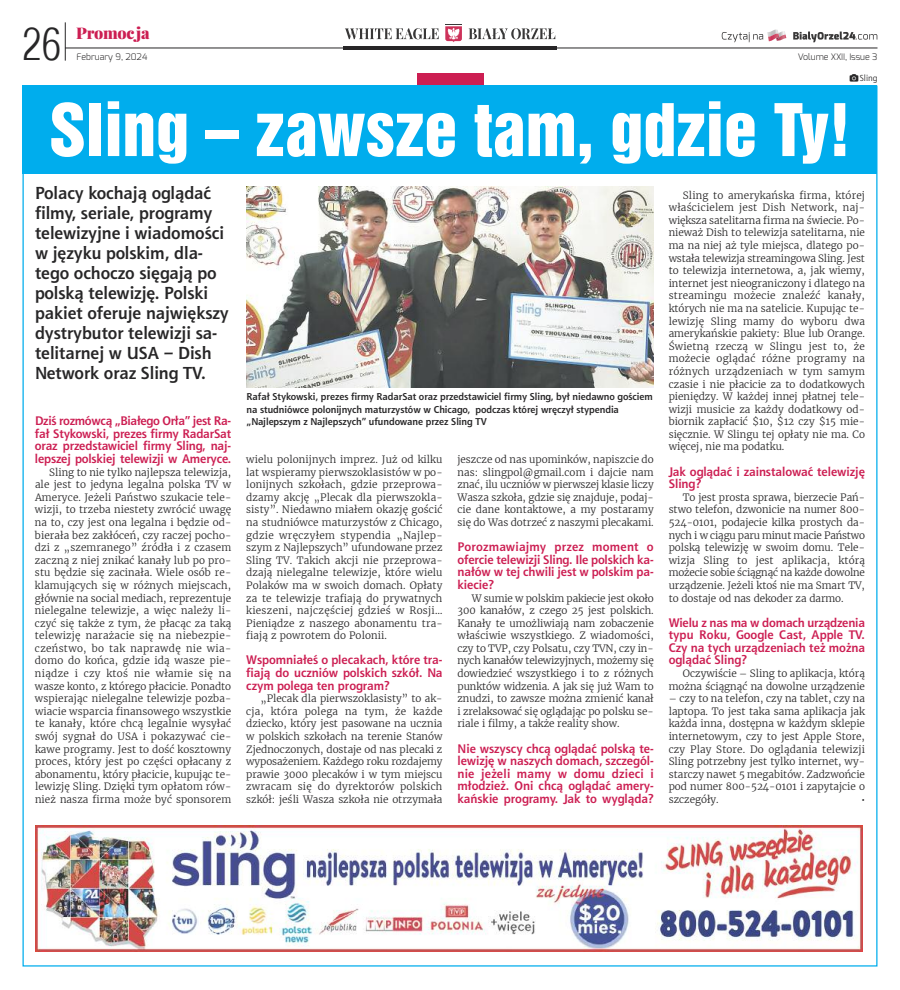
<style>
.page{position:relative;width:900px;height:990px;background:#fff}
.page>*{position:absolute;margin:0;border:0;box-sizing:border-box;transform-origin:0 0}
.t1{font:66.25px "Switzerland Inserat";color:#fff}
.t2{font:300 43.62px "Switzerland Cond";color:#272627}
.t3{font:700 17.5px/20px "Aerton EFN";color:#272627}
.t4{font:900 15.62px "Playfair Display";letter-spacing:-.015em;color:#cc1e52}
.t5{font:700 12.5px/12.6px "Aerton EFN";color:#cc1e52;text-align:justify}
.t6{font:300 10px/12.6px "Merriweather";color:#272627;text-align:justify}
.t7{font:700 10px/12.6px "Aerton EFN";color:#272627}
.t8{font:300 9px "Exo";color:#272627}
.t9{font:8.75px "Aerton EFN";color:#272627}
.t10{font:8.75px "Merriweather";color:#272627}
</style>
<div class="page">
<hr style="left:343px;top:47px;width:214px;height:3px;background:#272627">
<hr style="left:65px;top:48px;width:813px;height:1px;background:#272627">
<hr style="left:65px;top:22px;width:1px;height:39px;background:#272627">
<svg style="left:722px;top:30px;width:64px;height:12px"></svg>
<svg style="left:793px;top:32px;width:84px;height:10px"></svg>
<svg style="left:345px;top:28px;width:94px;height:11px"></svg>
<svg style="left:469px;top:28px;width:86px;height:11px"></svg>
<svg style="left:445px;top:24px;width:17px;height:18px"></svg>
<div style="left:417px;top:73px;width:66px;height:12px;background:#cc1e52"></div>
<div style="left:22px;top:86px;width:856px;height:88px;background:#00aded"></div>
<img style="left:35px;top:826px;width:827px;height:126px">
<img style="left:247px;top:187px;width:407px;height:201px">
<h2 class="t2" style="left:22px;top:19px;width:40px">26</h2>
<h3 class="t4" style="left:76px;top:25px;width:75px">Promocja</h3>
<p class="t8" style="left:77px;top:51px;width:72px">February 9, 2024</p>
<p class="t8" style="left:798px;top:51px;width:81px">Volume XXII, Issue 3</p>
<p class="t9" style="left:860px;top:74px;width:19px">Sling</p>
<h1 class="t1" style="left:49px;top:89px;width:803px">Sling – zawsze tam, gdzie Ty!</h1>
<p class="t3" style="left:35px;top:185px;width:195px">Polacy kochają oglądać filmy, seriale, programy telewizyjne i wiadomości w języku polskim, dla&shy;tego ochoczo sięgają po polską telewizję. Polski pakiet oferuje największy dystrybutor telewizji sa&shy;telitarnej w USA – Dish<br>Network oraz Sling TV.</p>
<p class="t5" style="left:35px;top:416px;width:198px">Dziś rozmówcą „Białego Orła” jest Ra&shy;fał Stykowski, prezes firmy RadarSat oraz przedstawiciel firmy Sling, naj&shy;lepszej polskiej telewizji w Ameryce.</p>
<p class="t6" style="left:35px;top:466px;width:198px;text-indent:14px">Sling to nie tylko najlepsza telewizja, ale jest to jedyna legalna polska TV w Ameryce. Jeżeli Państwo szukacie tele&shy;wizji, to trzeba niestety zwrócić uwagę na to, czy jest ona legalna i będzie od&shy;bierała bez zakłóceń, czy raczej pocho&shy;dzi z „szemranego” źródła i z czasem zaczną z niej znikać kanały lub po pro&shy;stu będzie się zacinała. Wiele osób re&shy;klamujących się w różnych miejscach, głównie na social mediach, reprezentuje nielegalne telewizje, a więc należy li&shy;czyć się także z tym, że płacąc za taką telewizję narażacie się na niebezpie&shy;czeństwo, bo tak naprawdę nie wia&shy;domo do końca, gdzie idą wasze pie&shy;niądze i czy ktoś nie włamie się na wasze konto, z którego płacicie. Ponadto wspierając nielegalne telewizje pozba&shy;wiacie wsparcia finansowego wszystkie te kanały, które chcą legalnie wysyłać swój sygnał do USA i pokazywać cie&shy;kawe programy. Jest to dość kosztowny proces, który jest po części opłacany z abonamentu, który płacicie, kupując te&shy;lewizję Sling. Dzięki tym opłatom rów&shy;nież nasza firma może być sponsorem</p>
<p class="t7" style="left:247px;top:391px;width:408px">Rafał Stykowski, prezes firmy RadarSat oraz przedstawiciel firmy Sling, był niedawno gościem na studniówce polonijnych maturzystów w Chicago, podczas której wręczył stypendia „Najlepszym z Najlepszych” ufundowane przez Sling TV</p>
<p class="t6" style="left:246px;top:453px;width:198px">wielu polonijnych imprez. Już od kilku lat wspieramy pierwszoklasistów w po&shy;lonijnych szkołach, gdzie przeprowa&shy;dzamy akcję „Plecak dla pierwszokla&shy;sisty”. Niedawno miałem okazję gościć na studniówce maturzystów z Chicago, gdzie wręczyłem stypendia „Najlep&shy;szym z Najlepszych” ufundowane przez Sling TV. Takich akcji nie przeprowa&shy;dzają nielegalne telewizje, które wielu Polaków ma w swoich domach. Opłaty za te telewizje trafiają do prywatnych kieszeni, najczęściej gdzieś w Rosji… Pieniądze z naszego abonamentu tra&shy;fiają z powrotem do Polonii.</p>
<p class="t5" style="left:246px;top:655px;width:198px">Wspomniałeś o plecakach, które tra&shy;fiają do uczniów polskich szkół. Na czym polega ten program?</p>
<p class="t6" style="left:246px;top:692px;width:198px;text-indent:14px">„Plecak dla pierwszoklasisty” to ak&shy;cja, która polega na tym, że każde dziecko, który jest pasowane na ucznia w polskich szkołach na terenie Stanów Zjednoczonych, dostaje od nas plecaki z wyposażeniem. Każdego roku rozdajemy prawie 3000 plecaków i w tym miejscu zwracam się do dyrektorów polskich szkół: jeśli Wasza szkoła nie otrzymała</p>
<p class="t6" style="left:458px;top:453px;width:198px">jeszcze od nas upominków, napiszcie do nas: slingpol@gmail.com i dajcie nam znać, ilu uczniów w pierwszej klasie liczy Wasza szkoła, gdzie się znajduje, podaj&shy;cie dane kontaktowe, a my postaramy się do Was dotrzeć z naszymi plecakami.</p>
<p class="t5" style="left:458px;top:542px;width:198px">Porozmawiajmy przez moment o ofercie telewizji Sling. Ile polskich ka&shy;nałów w tej chwili jest w polskim pa&shy;kiecie?</p>
<p class="t6" style="left:457px;top:592px;width:198px;text-indent:14px">W sumie w polskim pakiecie jest około 300 kanałów, z czego 25 jest polskich.<br>Kanały te umożliwiają nam zobaczenie właściwie wszystkiego. Z wiadomości, czy to TVP, czy Polsatu, czy TVN, czy in&shy;nych kanałów telewizyjnych, możemy się dowiedzieć wszystkiego i to z różnych punktów widzenia. A jak się już Wam to znudzi, to zawsze można zmienić kanał i zrelaksować się oglądając po polsku se&shy;riale i filmy, a także reality show.</p>
<p class="t5" style="left:457px;top:743px;width:198px">Nie wszyscy chcą oglądać polską te&shy;lewizję w naszych domach, szczegól&shy;nie jeżeli mamy w domu dzieci i młodzież. Oni chcą oglądać amery&shy;kańskie programy. Jak to wygląda?</p>
<p class="t6" style="left:669px;top:189px;width:198px;text-indent:14px">Sling to amerykańska firma, której właścicielem jest Dish Network, naj&shy;większa satelitarna firma na świecie. Po&shy;nieważ Dish to telewizja satelitarna, nie ma na niej aż tyle miejsca, dlatego po&shy;wstała telewizja streamingowa Sling. Jest to telewizja internetowa, a, jak wiemy, internet jest nieograniczony i dlatego na streamingu możecie znaleźć kanały, których nie ma na satelicie. Kupując te&shy;lewizję Sling mamy do wyboru dwa amerykańskie pakiety: Blue lub Orange.<br>Świetną rzeczą w Slingu jest to, że możecie oglądać różne programy na różnych urządzeniach w tym samym czasie i nie płacicie za to dodatkowych pieniędzy. W każdej innej płatnej tele&shy;wizji musicie za każdy dodatkowy od&shy;biornik zapłacić $10, $12 czy $15 mie&shy;sięcznie. W Slingu tej opłaty nie ma. Co więcej, nie ma podatku.</p>
<p class="t5" style="left:669px;top:466px;width:198px">Jak oglądać i zainstalować telewizję<br>Sling?</p>
<p class="t6" style="left:669px;top:491px;width:198px;text-indent:14px">To jest prosta sprawa, bierzecie Pań&shy;stwo telefon, dzwonicie na numer 800- 524-0101, podajecie kilka prostych da&shy;nych i w ciągu paru minut macie Państwo polską telewizję w swoim domu. Tele&shy;wizja Sling to jest aplikacja, którą możecie sobie ściągnąć na każde dowolne urządzenie. Jeżeli ktoś nie ma Smart TV, to dostaje od nas dekoder za darmo.</p>
<p class="t5" style="left:669px;top:617px;width:198px">Wielu z nas ma w domach urządzenia typu Roku, Google Cast, Apple TV.<br>Czy na tych urządzeniach też można oglądać Sling?</p>
<p class="t6" style="left:669px;top:667px;width:198px;text-align:right">Oczywiście – Sling to aplikacja, którą można ściągnąć na dowolne urządzenie</p>
<p class="t6" style="left:669px;top:692px;width:198px">– czy to na telefon, czy na tablet, czy na laptopa. To jest taka sama aplikacja jak każda inna, dostępna w każdym sklepie internetowym, czy to jest Apple Store, czy Play Store. Do oglądania telewizji Sling potrzebny jest tylko internet, wy&shy;starczy nawet 5 megabitów. Zadzwońcie pod numer 800-524-0101 i zapytajcie o szczegóły.</p>
<p class="t10" style="left:861px;top:794px;width:5px">•</p>
</div>
